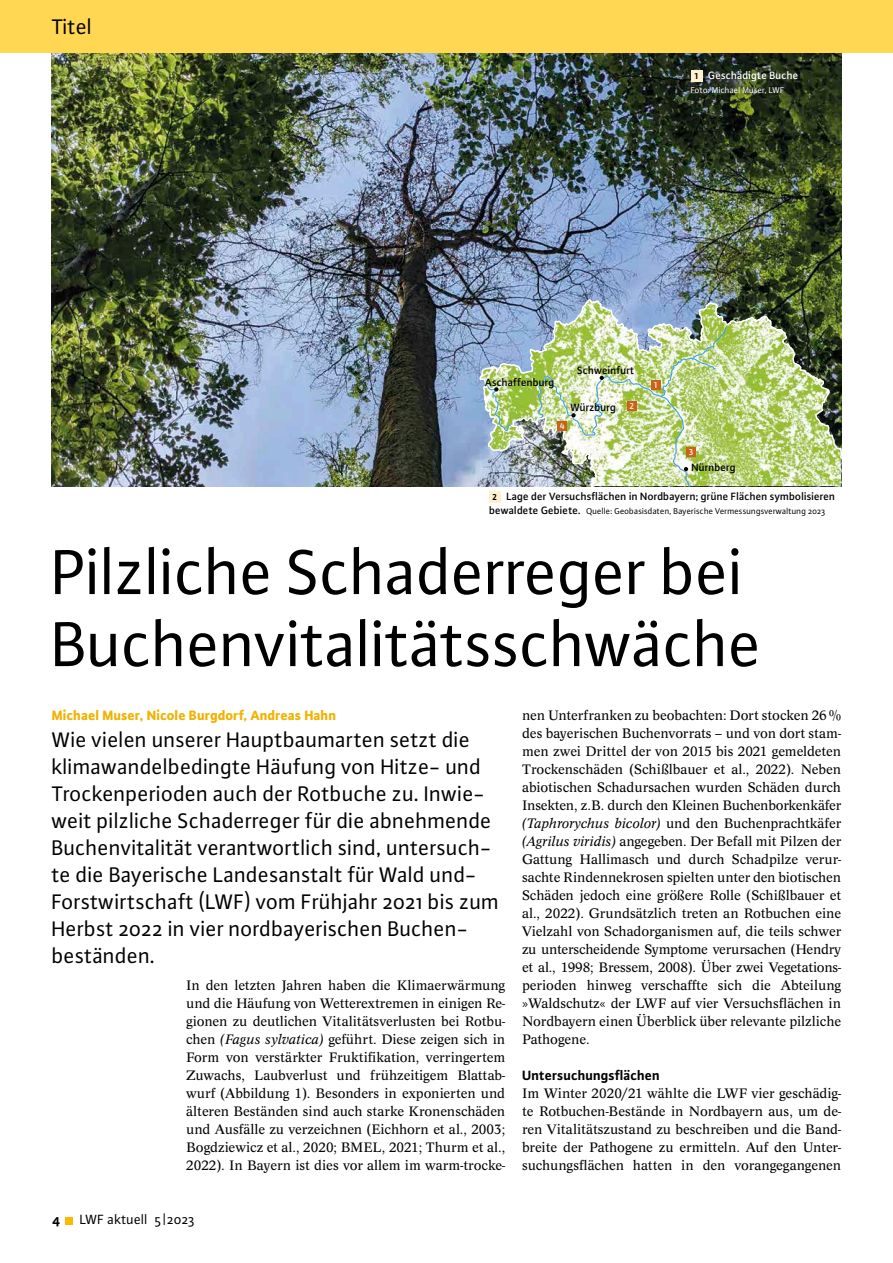
<style>
.page{position:relative;width:893px;height:1263px;background:#fff}
.page>*{position:absolute;margin:0;border:0;box-sizing:border-box;transform-origin:0 0}
.t1{font:67.5px/72px "Plus Sans Pro";letter-spacing:-.01em;color:#000}
.t2{font:22.5px/27px "Plus Sans Pro";color:#000}
.t3{font:14.25px/18px "Concept Pro";letter-spacing:-.005em;color:#000;text-align:justify}
.t4{font:800 14.25px "Plus Sans Pro";color:#f1b300}
.t5{font:700 14.25px "Plus Sans Pro";color:#000}
.t6{font:14.25px "Plus Sans Pro";color:#000}
.t7{font:500 11.25px "Plus Sans Pro";color:#000}
.t8{font:500 11.25px "Plus Sans Pro";color:#fff}
.t9{font:9px "Plus Sans Pro";color:#000}
.t10{font:9px "Plus Sans Pro";color:#fff}
.t11{font:500 9px "Plus Sans Pro";color:#fff}
.s1{font-weight:700;font-size:9px;color:#000}
.s2{font-weight:700;font-size:9px}
.s3{font-weight:500;font-size:11.25px}
.s4{font-style:italic}
</style>
<div class="page">
<div style="left:0;top:0;width:893px;height:53px;background:#ffd753"></div>
<img style="left:52px;top:53px;width:789px;height:433px">
<div style="left:691px;top:70px;width:12px;height:12px;background:#fff1ce"></div>
<div style="left:489px;top:491px;width:12px;height:11px;background:#fff1ce"></div>
<div style="left:65px;top:1217px;width:8px;height:7px;background:#fbb900"></div>
<img style="left:479px;top:299px;width:362px;height:187px">
<img style="left:481px;top:327px;width:246px;height:159px">
<div style="left:687px;top:447px;width:9px;height:9px;background:#cc6219"></div>
<h2 class="t2" style="left:52px;top:13px;width:42px">Titel</h2>
<p class="t8" style="left:695px;top:68px;width:105px"><span class="s1">1</span> Geschädigte Buche</p>
<p class="t10" style="left:691px;top:84px;width:95px">Foto: Michael Muser, LWF</p>
<p class="t7" style="left:485px;top:374px;width:71px">Aschaffenburg</p>
<p class="t7" style="left:577px;top:362px;width:59px">Schweinfurt</p>
<p class="t7" style="left:570px;top:399px;width:47px">Würzburg</p>
<p class="t11" style="left:629px;top:400px;width:6px">2</p>
<p class="t11" style="left:560px;top:419px;width:7px">4</p>
<p class="t11" style="left:654px;top:378px;width:5px">1</p>
<p class="t11" style="left:689px;top:445px;width:6px">3</p>
<p class="t7" style="left:691px;top:460px;width:46px">Nürnberg</p>
<p class="t7" style="left:493px;top:489px;width:344px"><span class="s2">2</span> Lage der Versuchsflächen in Nordbayern; grüne Flächen symbolisieren</p>
<p class="t9" style="left:489px;top:505px;width:338px"><span class="s3">bewaldete Gebiete.</span> Quelle: Geobasisdaten, Bayerische Vermessungsverwaltung 2023</p>
<h1 class="t1" style="left:52px;top:533px;width:712px">Pilzliche Schaderreger bei<br>Buchenvitalitätsschwäche</h1>
<p class="t4" style="left:52px;top:704px;width:286px">Michael Muser, Nicole Burgdorf, Andreas Hahn</p>
<p class="t2" style="left:52px;top:725px;width:449px">Wie vielen unserer Hauptbaumarten setzt die klimawandelbedingte Häufung von Hitze- und Trockenperioden auch der Rotbuche zu. Inwie&shy;weit pilzliche Schaderreger für die abnehmende Buchenvitalität verantwortlich sind, untersuch&shy;te die Bayerische Landesanstalt für Wald und-Forstwirtschaft (LWF) vom Frühjahr 2021 bis zum Herbst 2022 in vier nordbayerischen Buchen&shy;beständen.</p>
<p class="t3" style="left:186px;top:976px;width:321px">In den letzten Jahren haben die Klimaerwärmung und die Häufung von Wetterextremen in einigen Re&shy;gionen zu deutlichen Vitalitätsverlusten bei Rotbu&shy;chen <span class="s4">(Fagus sylvatica)</span> geführt. Diese zeigen sich in Form von verstärkter Fruktifikation, verringertem Zuwachs, Laubverlust und frühzeitigem Blattab&shy;wurf (Abbildung 1). Besonders in exponierten und älteren Beständen sind auch starke Kronenschäden und Ausfälle zu verzeichnen (Eichhorn et al., 2003; Bogdziewicz et al., 2020; BMEL, 2021; Thurm et al., 2022). In Bayern ist dies vor allem im warm-trocke-</p>
<p class="t5" style="left:52px;top:1209px;width:10px">4</p>
<p class="t6" style="left:80px;top:1210px;width:116px">LWF aktuell 5 |2023</p>
<p class="t3" style="left:522px;top:706px;width:321px">nen Unterfranken zu beobachten: Dort stocken 26% des bayerischen Buchenvorrats – und von dort stam&shy;men zwei Drittel der von 2015 bis 2021 gemeldeten Trockenschäden (Schißlbauer et al., 2022). Neben abiotischen Schadursachen wurden Schäden durch Insekten, z.B. durch den Kleinen Buchenborkenkäfer <span class="s4">(Taphrorychus bicolor)</span> und den Buchenprachtkäfer <span class="s4">(Agrilus viridis)</span> angegeben. Der Befall mit Pilzen der Gattung Hallimasch und durch Schadpilze verur&shy;sachte Rindennekrosen spielten unter den biotischen Schäden jedoch eine größere Rolle (Schißlbauer et al., 2022). Grundsätzlich treten an Rotbuchen eine Vielzahl von Schadorganismen auf, die teils schwer zu unterscheidende Symptome verursachen (Hendry et al., 1998; Bressem, 2008). Über zwei Vegetations&shy;perioden hinweg verschaffte sich die Abteilung »Waldschutz« der LWF auf vier Versuchsflächen in Nordbayern einen Überblick über relevante pilzliche Pathogene.</p>
<p class="t5" style="left:522px;top:1065px;width:139px">Untersuchungsflächen</p>
<p class="t3" style="left:522px;top:1084px;width:321px">Im Winter 2020/21 wählte die LWF vier geschädig&shy;te Rotbuchen-Bestände in Nordbayern aus, um de&shy;ren Vitalitätszustand zu beschreiben und die Band&shy;breite der Pathogene zu ermitteln. Auf den Unter&shy;suchungsflächen hatten in den vorangegangenen</p>
</div>
